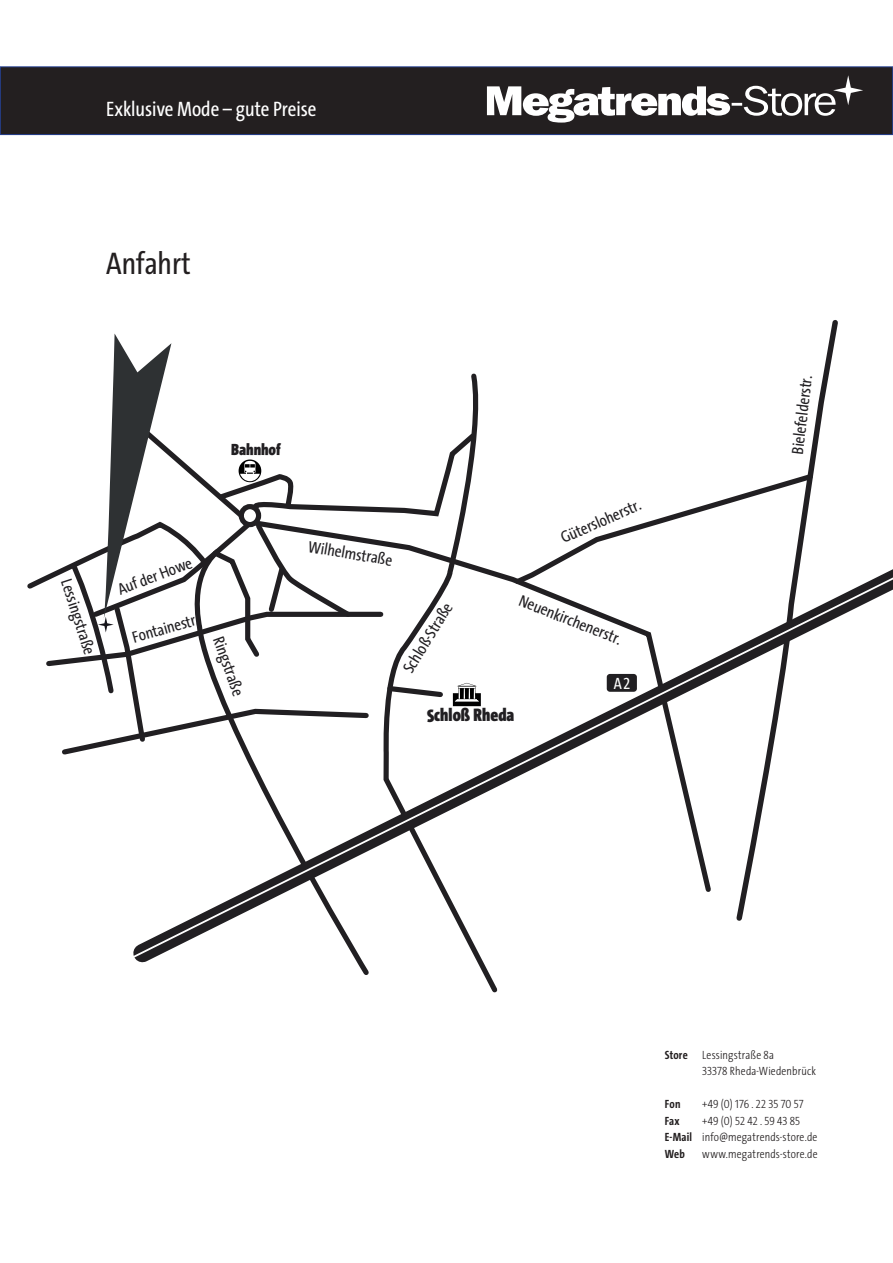
<style>
.page{position:relative;width:893px;height:1263px;background:#fff}
.page>*{position:absolute;margin:0;border:0;box-sizing:border-box;transform-origin:0 0}
.t1{font:31.5px "The Sans Cd LF5";color:#231f20}
.t2{font:21px "The Sans Cd LF5";color:#fff}
.t3{font:900 18.15px "The Sans Cd LF9";letter-spacing:-.01em;color:#211f22}
.t4{font:16.35px "The Sans Cd LF5";color:#211f22}
.t5{font:900 16.35px "The Sans Cd LF9";color:#211f22}
.t6{font:16.35px "The Sans Cd LF5";color:#fff}
.t7{font:300 12px/16.5px "The Sans Cd LF3";letter-spacing:.015em;color:#231f20}
.t8{font:700 12px "The Sans Cd LF7";letter-spacing:.02em;color:#231f20}
.s1{font-family:"The Sans Cd LF7";font-weight:700}
</style>
<div class="page">
<div style="left:0;top:67px;width:893px;height:68px;background:#231f20"></div>
<div style="left:0;top:66px;width:893px;height:69px;border:1px solid #253f8e"></div>
<svg style="left:487px;top:75px;width:376px;height:48px"></svg>
<svg style="left:808px;top:320px;width:30px;height:150px"></svg>
<svg style="left:719px;top:470px;width:95px;height:31px"></svg>
<svg style="left:133px;top:501px;width:760px;height:460px"></svg>
<svg style="left:27px;top:333px;width:454px;height:425px"></svg>
<h2 class="t2" style="left:106px;top:98px;width:212px">Exklusive Mode – gute Preise</h2>
<h1 class="t1" style="left:106px;top:248px;width:86px">Anfahrt</h1>
<h3 class="t5" style="left:232px;top:440px;width:51px;rotate:1deg">Bahnhof</h3>
<h3 class="t4" style="left:74px;top:577px;width:79px;rotate:72deg">Lessingstraße</h3>
<h3 class="t4" style="left:116px;top:582px;width:80px;rotate:-21deg">Auf der Howe</h3>
<h3 class="t4" style="left:131px;top:630px;width:70px;rotate:-16deg">Fontainestr.</h3>
<h3 class="t4" style="left:226px;top:634px;width:63px;rotate:70deg">Ringstraße</h3>
<h3 class="t4" style="left:310px;top:538px;width:87px;rotate:10deg">Wilhelmstraße</h3>
<h3 class="t4" style="left:558px;top:531px;width:87px;rotate:-24deg">Gütersloherstr.</h3>
<h3 class="t4" style="left:522px;top:593px;width:110px;rotate:21deg">Neuenkirchenerstr.</h3>
<h3 class="t4" style="left:400px;top:667px;width:80px;rotate:-58deg">Schloß-Straße</h3>
<h3 class="t3" style="left:427px;top:705px;width:89px">Schloß Rheda</h3>
<h3 class="t6" style="left:614px;top:675px;width:18px">A2</h3>
<h3 class="t4" style="left:789px;top:453px;width:81px;rotate:-83deg">Bielefelderstr.</h3>
<p class="t7" style="left:702px;top:1047px;width:115px;text-indent:-38px"><span class="s1">Store</span> Lessingstraße 8a<br>33378 Rheda-Wiedenbrück</p>
<p class="t8" style="left:665px;top:1098px;width:17px">Fon</p>
<p class="t7" style="left:702px;top:1096px;width:103px">+49 (0) 176 . 22 35 70 57</p>
<p class="t8" style="left:665px;top:1114px;width:16px">Fax</p>
<p class="t7" style="left:665px;top:1113px;width:154px;text-indent:38px">+49 (0) 52 42 . 59 43 85<br><span class="s1">E-Mail</span> info@megatrends-store.de</p>
<p class="t8" style="left:665px;top:1147px;width:22px">Web</p>
<p class="t7" style="left:702px;top:1146px;width:117px">www.megatrends-store.de</p>
</div>
